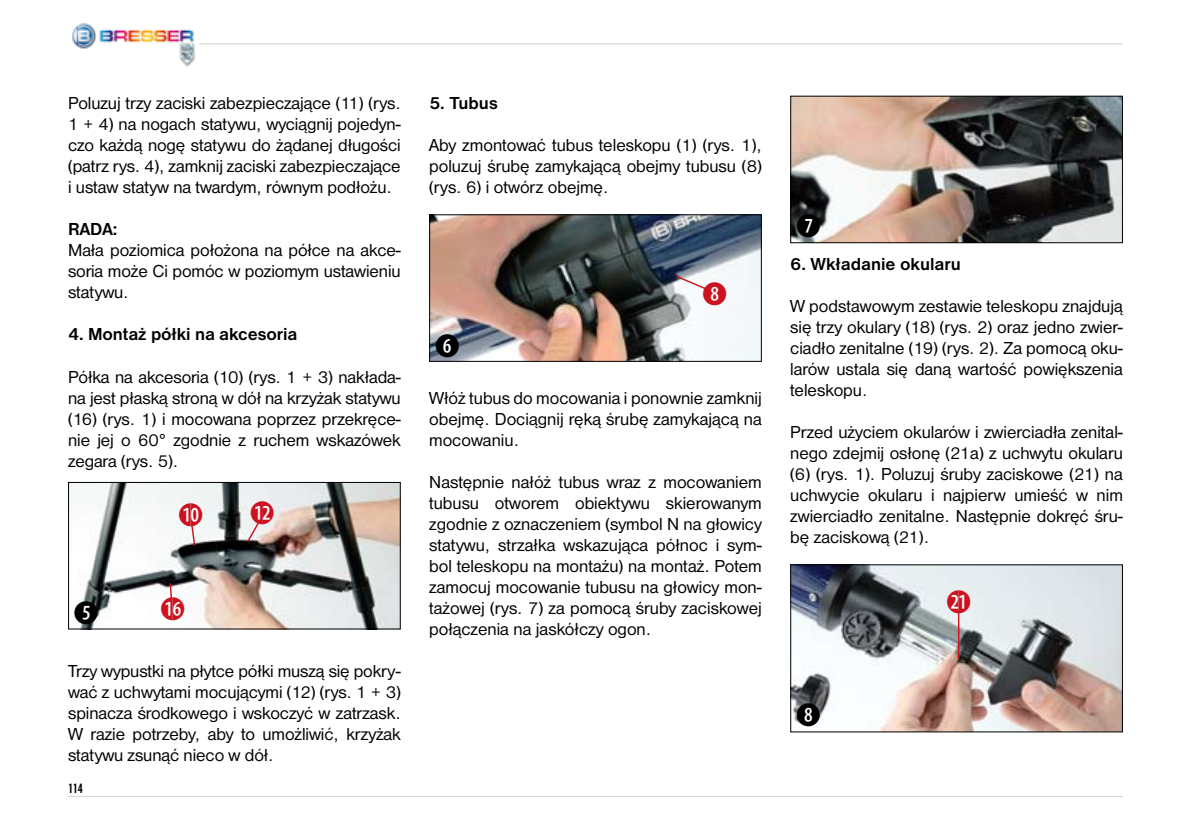
<style>
.page{position:relative;width:1191px;height:840px;background:#fff}
.page>*{position:absolute;margin:0;border:0;box-sizing:border-box;transform-origin:0 0}
.t1{font:32px "Combi Numerals Solid";color:#cc1220}
.t2{font:32px "Combi Numerals Solid";color:#000}
.t3{font:18px/21px "Nimbus San DCE";color:#000;text-align:justify}
.t4{font:700 18px "Nimbus San DCE";letter-spacing:-.005em;color:#000}
.t5{font:14px "Nimbus San D Bol Con";color:#000}
</style>
<div class="page">
<hr style="left:68px;top:795px;width:1055px;height:1px;background:#d4d4d4">
<img style="left:72px;top:23px;width:123px;height:44px">
<hr style="left:199px;top:43px;width:924px;height:1px;background:#d4d4d4">
<img style="left:70px;top:483px;width:329px;height:144px">
<div style="left:68px;top:481px;width:333px;height:148px;border:1px solid #000"></div>
<div style="left:79px;top:603px;width:16px;height:19px;background:#fff;border-radius:50%"></div>
<div style="left:182px;top:503px;width:18px;height:22px;background:#fff;border-radius:50%"></div>
<svg style="left:190px;top:523px;width:6px;height:24px"></svg>
<div style="left:253px;top:503px;width:20px;height:20px;background:#fff;border-radius:50%"></div>
<svg style="left:246px;top:519px;width:15px;height:24px"></svg>
<svg style="left:163px;top:581px;width:20px;height:36px"></svg>
<img style="left:431px;top:216px;width:329px;height:143px">
<div style="left:429px;top:214px;width:333px;height:147px;border:1px solid #000"></div>
<div style="left:439px;top:336px;width:16px;height:19px;background:#fff;border-radius:50%"></div>
<div style="left:708px;top:284px;width:13px;height:18px;background:#fff;border-radius:50%"></div>
<svg style="left:675px;top:274px;width:32px;height:16px"></svg>
<img style="left:792px;top:98px;width:329px;height:143px">
<div style="left:790px;top:96px;width:333px;height:147px;border:1px solid #000"></div>
<div style="left:799px;top:215px;width:18px;height:20px;background:#fff;border-radius:50%"></div>
<img style="left:792px;top:566px;width:329px;height:164px">
<div style="left:790px;top:564px;width:333px;height:168px;border:1px solid #000"></div>
<div style="left:800px;top:705px;width:16px;height:18px;background:#fff;border-radius:50%"></div>
<svg style="left:948px;top:590px;width:20px;height:21px"></svg>
<hr style="left:958px;top:611px;width:1px;height:47px;background:#cc1220">
<p class="t3" style="left:68px;top:93px;width:334px">Poluzuj trzy zaciski zabezpieczające (11) (rys.<br>1 + 4) na nogach statywu, wyciągnij pojedyn&shy;czo każdą nogę statywu do żądanej długości (patrz rys. 4), zamknij zaciski zabezpieczające i ustaw statyw na twardym, równym podłożu.</p>
<p class="t4" style="left:68px;top:219px;width:51px">RADA:</p>
<p class="t3" style="left:68px;top:240px;width:334px">Mała poziomica położona na półce na akce&shy;soria może Ci pomóc w poziomym ustawieniu statywu.</p>
<p class="t4" style="left:68px;top:324px;width:231px">4. Montaż półki na akcesoria</p>
<p class="t3" style="left:68px;top:366px;width:334px">Półka na akcesoria (10) (rys. 1 + 3) nakłada&shy;na jest płaską stroną w dół na krzyżak statywu (16) (rys. 1) i mocowana poprzez przekręce&shy;nie jej o 60° zgodnie z ruchem wskazówek zegara (rys. 5).</p>
<h1 class="t2" style="left:74px;top:593px;width:27px">F</h1>
<h1 class="t1" style="left:178px;top:495px;width:98px">1) 1@</h1>
<h1 class="t1" style="left:160px;top:589px;width:27px">1^</h1>
<p class="t3" style="left:68px;top:660px;width:334px">Trzy wypustki na płytce półki muszą się pokry&shy;wać z uchwytami mocującymi (12) (rys. 1 + 3) spinacza środkowego i wskoczyć w zatrzask.<br>W razie potrzeby, aby to umożliwić, krzyżak statywu zsunąć nieco w dół.</p>
<p class="t5" style="left:68px;top:780px;width:17px">114</p>
<p class="t4" style="left:429px;top:93px;width:70px">5. Tubus</p>
<p class="t3" style="left:429px;top:135px;width:334px">Aby zmontować tubus teleskopu (1) (rys. 1), poluzuj śrubę zamykającą obejmy tubusu (8) (rys. 6) i otwórz obejmę.</p>
<h1 class="t2" style="left:435px;top:326px;width:27px">G</h1>
<h1 class="t1" style="left:702px;top:275px;width:27px">I</h1>
<p class="t3" style="left:429px;top:387px;width:334px">Włóż tubus do mocowania i ponownie zamknij obejmę. Dociągnij ręką śrubę zamykającą na mocowaniu.</p>
<p class="t3" style="left:429px;top:471px;width:334px">Następnie nałóż tubus wraz z mocowaniem tubusu otworem obiektywu skierowanym zgodnie z oznaczeniem (symbol N na głowicy statywu, strzałka wskazująca północ i sym&shy;bol teleskopu na montażu) na montaż. Potem zamocuj mocowanie tubusu na głowicy mon&shy;tażowej (rys. 7) za pomocą śruby zaciskowej połączenia na jaskółczy ogon.</p>
<h1 class="t2" style="left:795px;top:207px;width:27px">h</h1>
<p class="t4" style="left:790px;top:254px;width:172px">6. Wkładanie okularu</p>
<p class="t3" style="left:790px;top:295px;width:334px">W podstawowym zestawie teleskopu znajdują się trzy okulary (18) (rys. 2) oraz jedno zwier&shy;ciadło zenitalne (19) (rys. 2). Za pomocą oku&shy;larów ustala się daną wartość powiększenia teleskopu.</p>
<p class="t3" style="left:790px;top:421px;width:334px">Przed użyciem okularów i zwierciadła zenital&shy;nego zdejmij osłonę (21a) z uchwytu okularu (6) (rys. 1). Poluzuj śruby zaciskowe (21) na uchwycie okularu i najpierw umieść w nim zwierciadło zenitalne. Następnie dokręć śru&shy;bę zaciskową (21).</p>
<h1 class="t2" style="left:795px;top:695px;width:27px">i</h1>
<h1 class="t1" style="left:946px;top:582px;width:27px">2!</h1>
</div>
